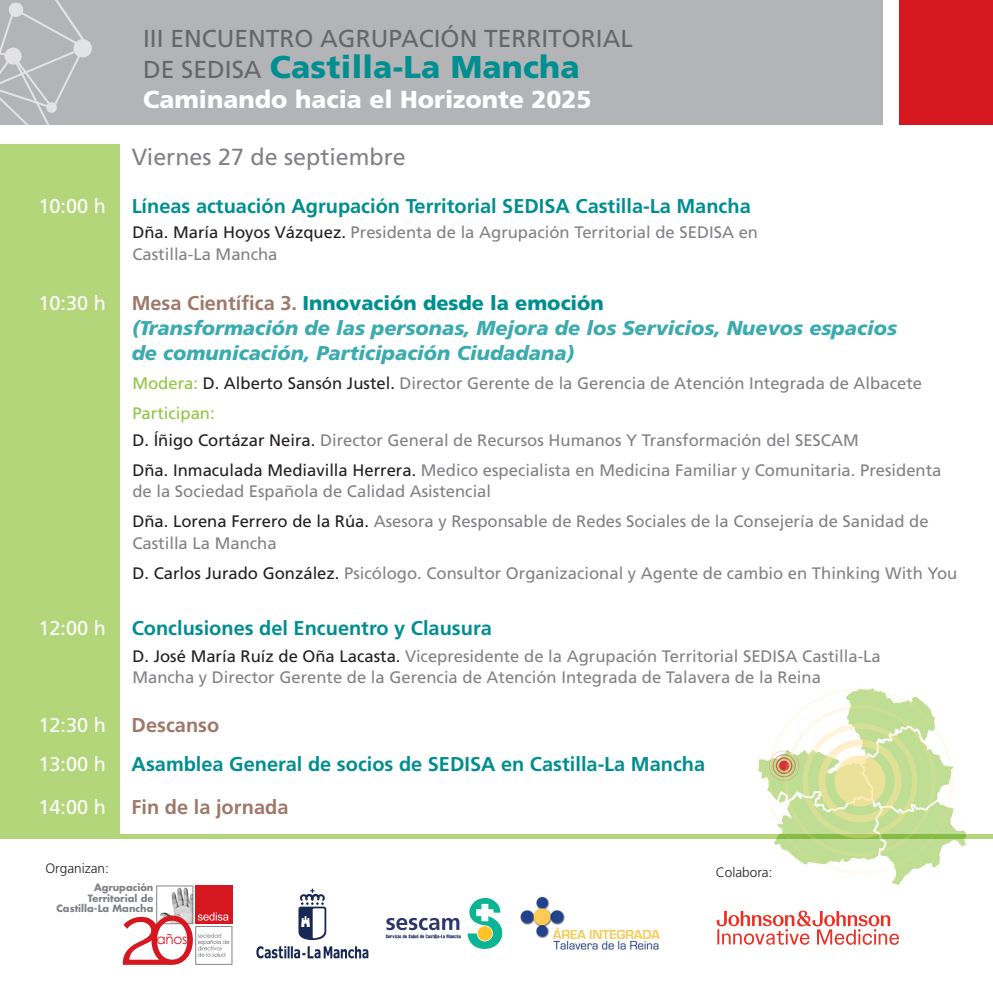
<style>
.page{position:relative;width:993px;height:993px;background:#fff}
.page>*{position:absolute;margin:0;border:0;box-sizing:border-box;transform-origin:0 0}
.t1{font:900 31.5px "Frutiger";letter-spacing:.01em;color:#008e90}
.t2{font:24.5px "Frutiger";color:#67676a}
.t3{font:900 24.5px "Frutiger";color:#fff}
.t4{font:23.28px "Frutiger";color:#808285}
.t5{font:700 19.95px "Frutiger";color:#008e90}
.t6{font:italic 900 19.95px/24.8px "Frutiger";color:#3babaf}
.t7{font:19.95px "Frutiger";color:#fff}
.t8{font:700 19.95px "Frutiger";color:#9f7869}
.t9{font:16.62px/29.9px "Frutiger";color:#808285}
.t10{font:300 13.65px "Frutiger";color:#231f20}
.t11{font:13.65px "Century Gothic";color:#d7171f}
.t12{font:700 9.8px/10.7px "Futura";color:#808285;text-align:right}
.s1{font-weight:400;font-size:24.5px;color:#67676a}
.s2{color:#231f20}
.s3{font-weight:700;font-style:normal;color:#9f7869}
.s4{font-style:normal;color:#008e90}
.s5{color:#8fc63e}
</style>
<div class="page">
<svg style="left:716px;top:910px;width:182px;height:34px"></svg>
<div style="left:0;top:0;width:882px;height:124px;background:#b3b4b8"></div>
<svg style="left:0;top:0;width:92px;height:125px"></svg>
<div style="left:0;top:144px;width:119px;height:694px;background:#b3d67b"></div>
<div style="left:899px;top:0;width:93px;height:124px;background:#d7171f"></div>
<div style="left:0;top:833px;width:992px;height:5px;background:#b3d67b"></div>
<svg style="left:756px;top:688px;width:214px;height:197px"></svg>
<img style="left:520px;top:896px;width:140px;height:54px">
<svg style="left:467px;top:898px;width:36px;height:51px"></svg>
<svg style="left:385px;top:917px;width:75px;height:20px"></svg>
<svg style="left:256px;top:946px;width:112px;height:12px"></svg>
<svg style="left:298px;top:888px;width:28px;height:51px"></svg>
<svg style="left:123px;top:885px;width:109px;height:79px"></svg>
<h2 class="t2" style="left:143px;top:24px;width:491px">III ENCUENTRO AGRUPACIÓN TERRITORIAL</h2>
<h1 class="t1" style="left:143px;top:48px;width:438px"><span class="s1">DE SEDISA</span> Castilla-La Mancha</h1>
<h2 class="t3" style="left:143px;top:85px;width:450px">Caminando hacia el Horizonte 2025</h2>
<h3 class="t4" style="left:132px;top:143px;width:275px">Viernes 27 de septiembre</h3>
<p class="t7" style="left:38px;top:194px;width:69px">10:00 h</p>
<p class="t5" style="left:132px;top:194px;width:620px">Líneas actuación Agrupación Territorial SEDISA Castilla-La Mancha</p>
<p class="t9" style="left:132px;top:221px;width:627px;line-height:21.7px"><span class="s2">Dña. María Hoyos Vázquez.</span> Presidenta de la Agrupación Territorial de SEDISA en<br>Castilla-La Mancha</p>
<p class="t7" style="left:38px;top:291px;width:69px">10:30 h</p>
<p class="t6" style="left:132px;top:290px;width:766px"><span class="s3">Mesa Científica 3.</span> <span class="s4">Innovación desde la emoción<br></span>(Transformación de las personas, Mejora de los Servicios, Nuevos espacios de comunicación, Participación Ciudadana)</p>
<p class="t9" style="left:132px;top:368px;width:790px"><span class="s5">Modera:</span> <span class="s2">D. Alberto Sansón Justel.</span> Director Gerente de la Gerencia de Atención Integrada de Albacete<br><span class="s5">Participan:</span></p>
<p class="t9" style="left:132px;top:425px;width:810px"><span class="s2">D. Íñigo Cortázar Neira.</span> Director General de Recursos Humanos Y Transformación del SESCAM<br><span class="s2">Dña. Inmaculada Mediavilla Herrera.</span> Medico especialista en Medicina Familiar y Comunitaria. Presidenta</p>
<p class="t9" style="left:132px;top:476px;width:797px">de la Sociedad Española de Calidad Asistencial<br><span class="s2">Dña. Lorena Ferrero de la Rúa.</span> Asesora y Responsable de Redes Sociales de la Consejería de Sanidad de</p>
<p class="t9" style="left:132px;top:528px;width:826px">Castilla La Mancha<br><span class="s2">D. Carlos Jurado González.</span> Psicólogo. Consultor Organizacional y Agente de cambio en Thinking With You</p>
<p class="t7" style="left:38px;top:615px;width:69px">12:00 h</p>
<p class="t5" style="left:132px;top:615px;width:361px">Conclusiones del Encuentro y Clausura</p>
<p class="t9" style="left:132px;top:644px;width:749px;line-height:21.7px"><span class="s2">D. José María Ruíz de Oña Lacasta.</span> Vicepresidente de la Agrupación Territorial SEDISA Castilla-La<br>Mancha y Director Gerente de la Gerencia de Atención Integrada de Talavera de la Reina</p>
<p class="t7" style="left:38px;top:712px;width:69px">12:30 h</p>
<p class="t8" style="left:132px;top:712px;width:89px">Descanso</p>
<p class="t7" style="left:38px;top:751px;width:69px">13:00 h</p>
<p class="t5" style="left:132px;top:751px;width:575px">Asamblea General de socios de SEDISA en Castilla-La Mancha</p>
<p class="t7" style="left:38px;top:795px;width:69px">14:00 h</p>
<p class="t8" style="left:132px;top:795px;width:158px">Fin de la jornada</p>
<p class="t10" style="left:45px;top:860px;width:65px">Organizan:</p>
<p class="t10" style="left:715px;top:864px;width:58px">Colabora:</p>
<p class="t12" style="left:56px;top:881px;width:98px">Agrupación<br>Territorial de<br>Castilla-La Mancha</p>
<p class="t11" style="left:156px;top:930px;width:32px">años</p>
</div>
